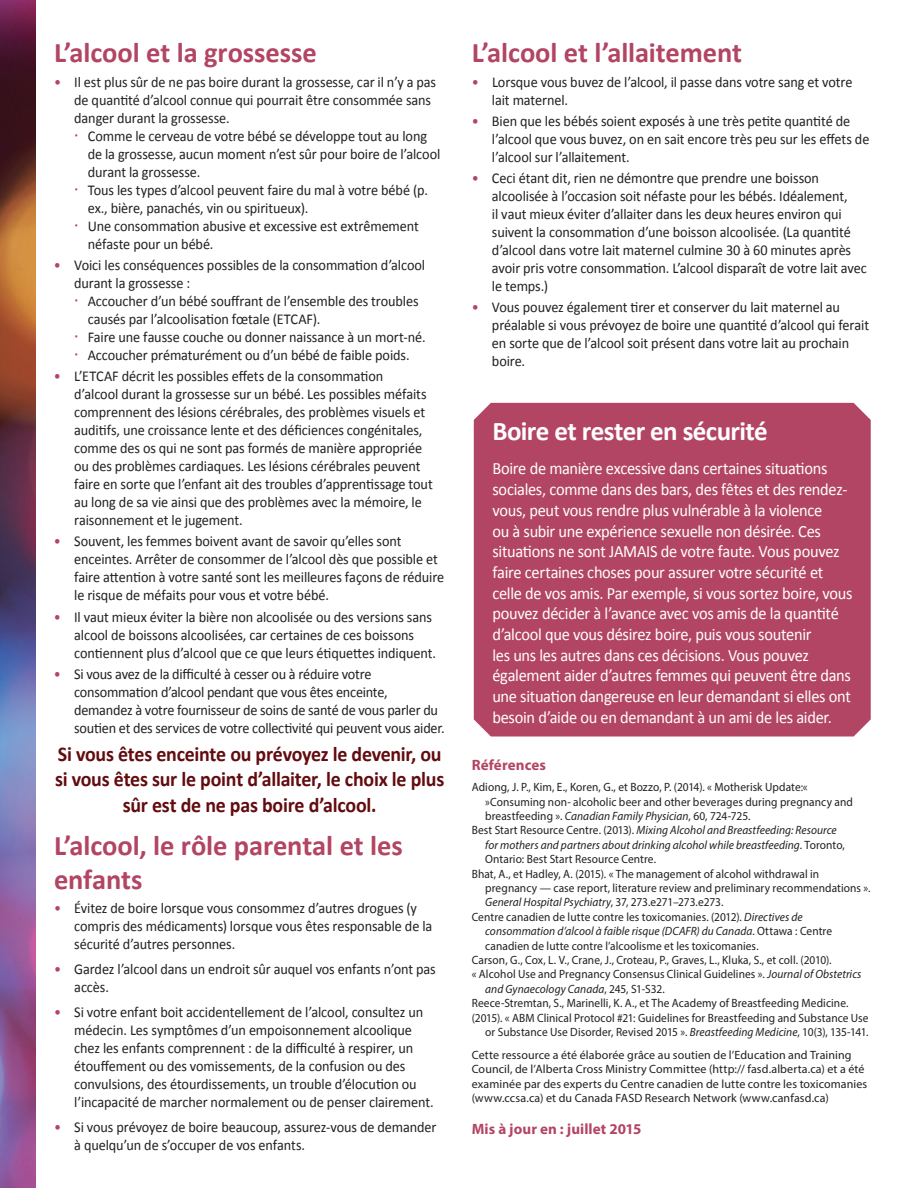
<style>
.page{position:relative;width:918px;height:1188px;background:#fff}
.page>*{position:absolute;margin:0;border:0;box-sizing:border-box;transform-origin:0 0}
.t1{font:700 28.5px/34.2px "Calibri";letter-spacing:-.005em;color:#b34564}
.t2{font:700 27px "Calibri";letter-spacing:-.025em;color:#fff}
.t3{font:700 21px/25.2px "Calibri";letter-spacing:-.015em;color:#620c0f;text-align:center;scale:.95 1}
.t4{font:17.25px/20.7px "Calibri";letter-spacing:-.02em;color:#fff;scale:.95 1}
.t5{font:15px/18px "Calibri";letter-spacing:-.01em;color:#231f20;scale:.95 1}
.t6{font:700 15px "Myriad Pro";letter-spacing:.005em;color:#b34564}
.t7{font:12px "Myriad Pro";letter-spacing:.005em;color:#231f20;scale:.95 1}
.t8{font:italic 12px "Myriad Pro";letter-spacing:.005em;color:#231f20;scale:.95 1}
.t9{font:12px/14.4px "Myriad Pro";letter-spacing:.005em;color:#231f20}
.s1{color:#b34564}
.s2{font-style:italic}
.s3{font-style:normal}
</style>
<div class="page">
<img style="left:0;top:0;width:35px;height:1188px">
<div style="left:474px;top:403px;width:397px;height:333px;background:#b34564"></div>
<h1 class="t1" style="left:54px;top:34px;width:264px">L’alcool et la grossesse</h1>
<p class="t5" style="left:74px;top:72px;width:383px;text-indent:-20px"><span class="s1">•</span> Il est plus sûr de ne pas boire durant la grossesse, car il n’y a pas de quantité d’alcool connue qui pourrait être consommée sans danger durant la grossesse.</p>
<p class="t5" style="left:88px;top:126px;width:373px">Comme le cerveau de votre bébé se développe tout au long de la grossesse, aucun moment n’est sûr pour boire de l’alcool durant la grossesse.<br>Tous les types d’alcool peuvent faire du mal à votre bébé (p. ex., bière, panachés, vin ou spiritueux).<br>Une consommation abusive et excessive est extrêmement néfaste pour un bébé.</p>
<p class="t5" style="left:74px;top:255px;width:371px;text-indent:-20px"><span class="s1">•</span> Voici les conséquences possibles de la consommation d’alcool durant la grossesse :</p>
<p class="t5" style="left:88px;top:291px;width:357px">Accoucher d’un bébé souffrant de l’ensemble des troubles causés par l’alcoolisation fœtale (ETCAF).<br>Faire une fausse couche ou donner naissance à un mort-né.<br>Accoucher prématurément ou d’un bébé de faible poids.</p>
<p class="t5" style="left:74px;top:366px;width:379px;text-indent:-20px"><span class="s1">•</span> L’ETCAF décrit les possibles effets de la consommation<br>d’alcool durant la grossesse sur un bébé. Les possibles méfaits comprennent des lésions cérébrales, des problèmes visuels et auditifs, une croissance lente et des déficiences congénitales, comme des os qui ne sont pas formés de manière appropriée ou des problèmes cardiaques. Les lésions cérébrales peuvent faire en sorte que l’enfant ait des troubles d’apprentissage tout au long de sa vie ainsi que des problèmes avec la mémoire, le raisonnement et le jugement.</p>
<p class="t5" style="left:74px;top:532px;width:391px;text-indent:-20px"><span class="s1">•</span> Souvent, les femmes boivent avant de savoir qu’elles sont enceintes. Arrêter de consommer de l’alcool dès que possible et faire attention à votre santé sont les meilleures façons de réduire le risque de méfaits pour vous et votre bébé.</p>
<p class="t5" style="left:74px;top:607px;width:382px;text-indent:-20px"><span class="s1">•</span> Il vaut mieux éviter la bière non alcoolisée ou des versions sans alcool de boissons alcoolisées, car certaines de ces boissons contiennent plus d’alcool que ce que leurs étiquettes indiquent.</p>
<p class="t5" style="left:74px;top:664px;width:392px;text-indent:-20px"><span class="s1">•</span> Si vous avez de la difficulté à cesser ou à réduire votre consommation d’alcool pendant que vous êtes enceinte, demandez à votre fournisseur de soins de santé de vous parler du soutien et des services de votre collectivité qui peuvent vous aider.</p>
<h3 class="t3" style="left:55px;top:741px;width:411px">Si vous êtes enceinte ou prévoyez le devenir, ou si vous êtes sur le point d’allaiter, le choix le plus sûr est de ne pas boire d’alcool.</h3>
<h1 class="t1" style="left:54px;top:827px;width:350px">L’alcool, le rôle parental et les enfants</h1>
<p class="t5" style="left:74px;top:899px;width:378px;text-indent:-20px"><span class="s1">•</span> Évitez de boire lorsque vous consommez d’autres drogues (y compris des médicaments) lorsque vous êtes responsable de la sécurité d’autres personnes.</p>
<p class="t5" style="left:74px;top:960px;width:382px;text-indent:-20px"><span class="s1">•</span> Gardez l’alcool dans un endroit sûr auquel vos enfants n’ont pas accès.</p>
<p class="t5" style="left:74px;top:1002px;width:380px;text-indent:-20px"><span class="s1">•</span> Si votre enfant boit accidentellement de l’alcool, consultez un médecin. Les symptômes d’un empoisonnement alcoolique chez les enfants comprennent : de la difficulté à respirer, un étouffement ou des vomissements, de la confusion ou des convulsions, des étourdissements, un trouble d’élocution ou l’incapacité de marcher normalement ou de penser clairement.</p>
<p class="t5" style="left:74px;top:1117px;width:383px;text-indent:-20px"><span class="s1">•</span> Si vous prévoyez de boire beaucoup, assurez-vous de demander à quelqu’un de s’occuper de vos enfants.</p>
<h1 class="t1" style="left:472px;top:34px;width:272px">L’alcool et l’allaitement</h1>
<p class="t5" style="left:492px;top:72px;width:381px;text-indent:-20px"><span class="s1">•</span> Lorsque vous buvez de l’alcool, il passe dans votre sang et votre lait maternel.</p>
<p class="t5" style="left:492px;top:111px;width:399px;text-indent:-20px"><span class="s1">•</span> Bien que les bébés soient exposés à une très petite quantité de l’alcool que vous buvez, on en sait encore très peu sur les effets de l’alcool sur l’allaitement.</p>
<p class="t5" style="left:492px;top:168px;width:396px;text-indent:-20px"><span class="s1">•</span> Ceci étant dit, rien ne démontre que prendre une boisson alcoolisée à l’occasion soit néfaste pour les bébés. Idéalement,<br>il vaut mieux éviter d’allaiter dans les deux heures environ qui suivent la consommation d’une boisson alcoolisée. (La quantité d’alcool dans votre lait maternel culmine 30 à 60 minutes après avoir pris votre consommation. L’alcool disparaît de votre lait avec le temps.)</p>
<p class="t5" style="left:492px;top:298px;width:399px;text-indent:-20px"><span class="s1">•</span> Vous pouvez également tirer et conserver du lait maternel au préalable si vous prévoyez de boire une quantité d’alcool qui ferait en sorte que de l’alcool soit présent dans votre lait au prochain boire.</p>
<h2 class="t2" style="left:492px;top:415px;width:277px">Boire et rester en sécurité</h2>
<p class="t4" style="left:492px;top:458px;width:381px">Boire de manière excessive dans certaines situations sociales, comme dans des bars, des fêtes et des rendez&shy;vous, peut vous rendre plus vulnérable à la violence<br>ou à subir une expérience sexuelle non désirée. Ces situations ne sont JAMAIS de votre faute. Vous pouvez faire certaines choses pour assurer votre sécurité et celle de vos amis. Par exemple, si vous sortez boire, vous pouvez décider à l’avance avec vos amis de la quantité d’alcool que vous désirez boire, puis vous soutenir<br>les uns les autres dans ces décisions. Vous pouvez également aider d’autres femmes qui peuvent être dans une situation dangereuse en leur demandant si elles ont besoin d’aide ou en demandant à un ami de les aider.</p>
<p class="t6" style="left:472px;top:755px;width:76px">Références</p>
<p class="t7" style="left:472px;top:780px;width:355px">Adiong, J. P., Kim, E., Koren, G., et Bozzo, P. (2014). « Motherisk Update:«</p>
<p class="t7" style="left:485px;top:794px;width:389px">»Consuming non- alcoholic beer and other beverages during pregnancy and</p>
<p class="t7" style="left:485px;top:808px;width:281px">breastfeeding ». <span class="s2">Canadian Family Physician</span>, 60, 724-725.</p>
<p class="t8" style="left:472px;top:823px;width:386px"><span class="s3">Best Start Resource Centre. (2013).</span> Mixing Alcohol and Breastfeeding: Resource</p>
<p class="t8" style="left:485px;top:837px;width:380px">for mothers and partners about drinking alcohol while breastfeeding<span class="s3">. Toronto,</span></p>
<p class="t7" style="left:485px;top:852px;width:181px">Ontario: Best Start Resource Centre.</p>
<p class="t7" style="left:472px;top:866px;width:367px">Bhat, A., et Hadley, A. (2015). « The management of alcohol withdrawal in</p>
<p class="t7" style="left:485px;top:880px;width:407px">pregnancy — case report, literature review and preliminary recommendations ».</p>
<p class="t8" style="left:485px;top:895px;width:252px">General Hospital Psychiatry<span class="s3">, 37, 273.e271–273.e273.</span></p>
<p class="t7" style="left:472px;top:909px;width:350px">Centre canadien de lutte contre les toxicomanies. (2012). <span class="s2">Directives de</span></p>
<p class="t8" style="left:485px;top:924px;width:367px">consommation d’alcool à faible risque (DCAFR) du Canada. <span class="s3">Ottawa : Centre</span></p>
<p class="t7" style="left:485px;top:938px;width:289px">canadien de lutte contre l’alcoolisme et les toxicomanies.</p>
<p class="t7" style="left:472px;top:952px;width:380px">Carson, G., Cox, L. V., Crane, J., Croteau, P., Graves, L., Kluka, S., et coll. (2010).</p>
<p class="t7" style="left:472px;top:967px;width:412px">« Alcohol Use and Pregnancy Consensus Clinical Guidelines ». <span class="s2">Journal of Obstetrics</span></p>
<p class="t8" style="left:485px;top:981px;width:190px">and Gynaecology Canada<span class="s3">, 245, S1-S32.</span></p>
<p class="t7" style="left:472px;top:996px;width:398px">Reece-Stremtan, S., Marinelli, K. A., et The Academy of Breastfeeding Medicine.</p>
<p class="t7" style="left:472px;top:1010px;width:419px">(2015). « ABM Clinical Protocol #21: Guidelines for Breastfeeding and Substance Use</p>
<p class="t7" style="left:485px;top:1024px;width:405px">or Substance Use Disorder, Revised 2015 ». <span class="s2">Breastfeeding Medicine</span>, 10(3), 135-141.</p>
<p class="t9" style="left:472px;top:1047px;width:397px">Cette ressource a été élaborée grâce au soutien de l’Education and Training Council, de l’Alberta Cross Ministry Committee (http:// fasd.alberta.ca) et a été examinée par des experts du Centre canadien de lutte contre les toxicomanies (www.ccsa.ca) et du Canada FASD Research Network (www.canfasd.ca)</p>
<p class="t6" style="left:472px;top:1119px;width:171px">Mis à jour en : juillet 2015</p>
</div>
